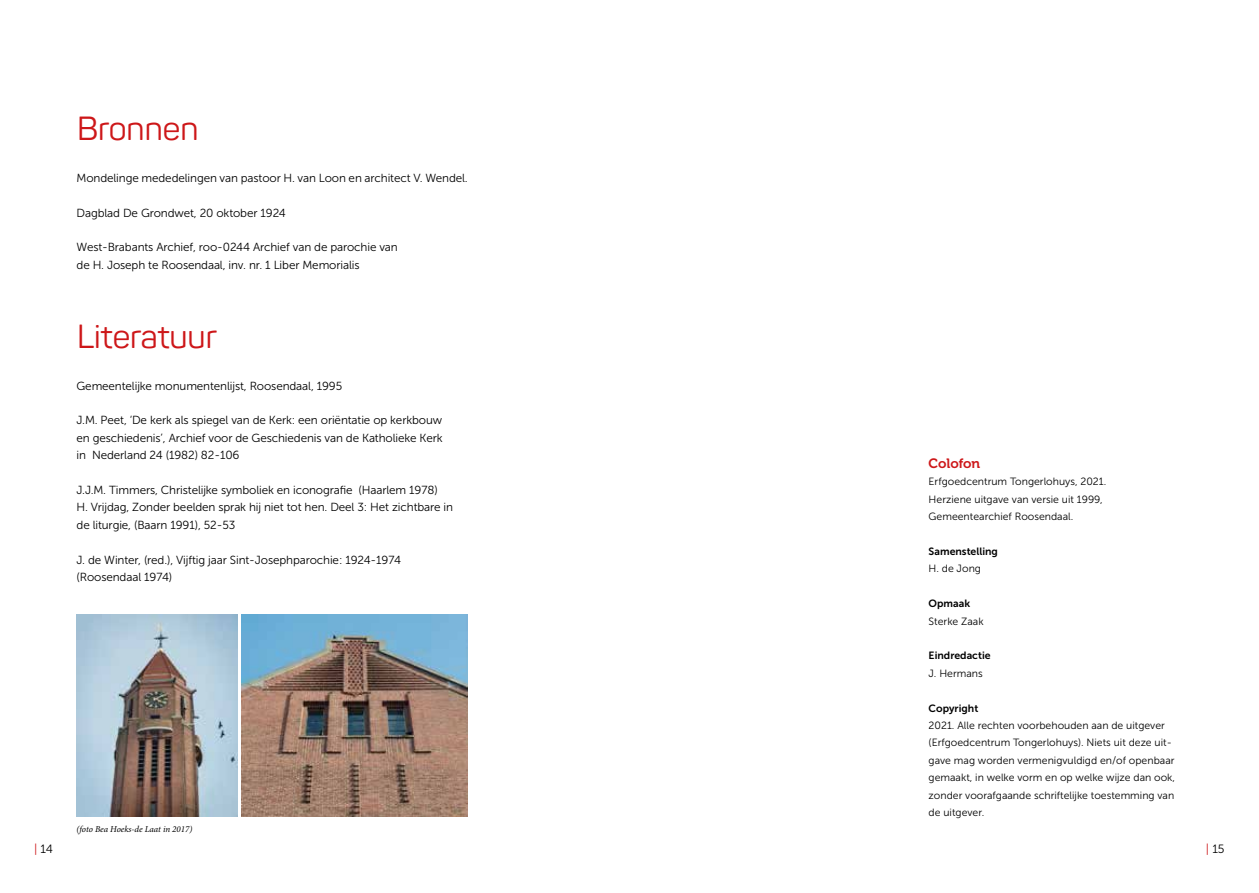
<style>
.page{position:relative;width:1259px;height:893px;background:#fff}
.page>*{position:absolute;margin:0;border:0;box-sizing:border-box;transform-origin:0 0}
.t1{font:33px "Panton";color:#cd1719}
.t2{font:13.5px "Museo 700";color:#cd1719}
.t3{font:12px "Museo Sans 300";color:#000}
.t4{font:11.7px/17.4px "Museo Sans 300";letter-spacing:-.01em;color:#000}
.t5{font:10.5px/17.4px "Museo Sans 300";color:#000}
.t6{font:10.5px "Museo Sans 700";color:#000}
.t7{font:italic 9px "Minion Pro";letter-spacing:-.005em;color:#000}
.s1{color:#cd1719}
</style>
<div class="page">
<img style="left:77px;top:614px;width:161px;height:202px">
<img style="left:242px;top:614px;width:226px;height:202px">
<h1 class="t1" style="left:77px;top:108px;width:123px">Bronnen</h1>
<p class="t4" style="left:77px;top:169px;width:393px">Mondelinge mededelingen van pastoor H. van Loon en architect V. Wendel.</p>
<p class="t4" style="left:77px;top:204px;width:211px">Dagblad De Grondwet, 20 oktober 1924</p>
<p class="t4" style="left:77px;top:239px;width:323px">West-Brabants Archief, roo-0244 Archief van de parochie van de H. Joseph te Roosendaal, inv. nr. 1 Liber Memorialis</p>
<h1 class="t1" style="left:77px;top:316px;width:141px">Literatuur</h1>
<p class="t4" style="left:77px;top:377px;width:267px">Gemeentelijke monumentenlijst, Roosendaal, 1995</p>
<p class="t4" style="left:77px;top:412px;width:367px;text-align:justify">J.M. Peet, ‘De kerk als spiegel van de Kerk: een oriëntatie op kerkbouw en geschiedenis’, Archief voor de Geschiedenis van de Katholieke Kerk in Nederland 24 (1982) 82-106</p>
<p class="t4" style="left:77px;top:481px;width:378px">J.J.M. Timmers, Christelijke symboliek en iconografie (Haarlem 1978)<br>H. Vrijdag, Zonder beelden sprak hij niet tot hen. Deel 3: Het zichtbare in de liturgie, (Baarn 1991), 52-53</p>
<p class="t4" style="left:77px;top:551px;width:326px">J. de Winter, (red.), Vijftig jaar Sint-Josephparochie: 1924-1974 (Roosendaal 1974)</p>
<p class="t7" style="left:77px;top:822px;width:117px">(foto Bea Hoeks-de Laat in 2017)</p>
<p class="t2" style="left:928px;top:456px;width:53px">Colofon</p>
<p class="t5" style="left:928px;top:473px;width:179px">Erfgoedcentrum Tongerlohuys, 2021.<br>Herziene uitgave van versie uit 1999,<br>Gemeentearchief Roosendaal.</p>
<p class="t6" style="left:928px;top:546px;width:71px">Samenstelling</p>
<p class="t5" style="left:928px;top:560px;width:54px">H. de Jong</p>
<p class="t6" style="left:928px;top:598px;width:43px">Opmaak</p>
<p class="t5" style="left:928px;top:612px;width:56px">Sterke Zaak</p>
<p class="t6" style="left:928px;top:650px;width:63px">Eindredactie</p>
<p class="t5" style="left:928px;top:665px;width:56px">J. Hermans</p>
<p class="t6" style="left:928px;top:702px;width:51px">Copyright</p>
<p class="t5" style="left:928px;top:717px;width:248px">2021. Alle rechten voorbehouden aan de uitgever (Erfgoedcentrum Tongerlohuys). Niets uit deze uit&shy;gave mag worden vermenigvuldigd en/of openbaar gemaakt, in welke vorm en op welke wijze dan ook, zonder voorafgaande schriftelijke toestemming van de uitgever.</p>
<p class="t3" style="left:34px;top:842px;width:21px"><span class="s1">|</span> 14</p>
<p class="t3" style="left:1205px;top:842px;width:20px"><span class="s1">|</span> 15</p>
</div>
